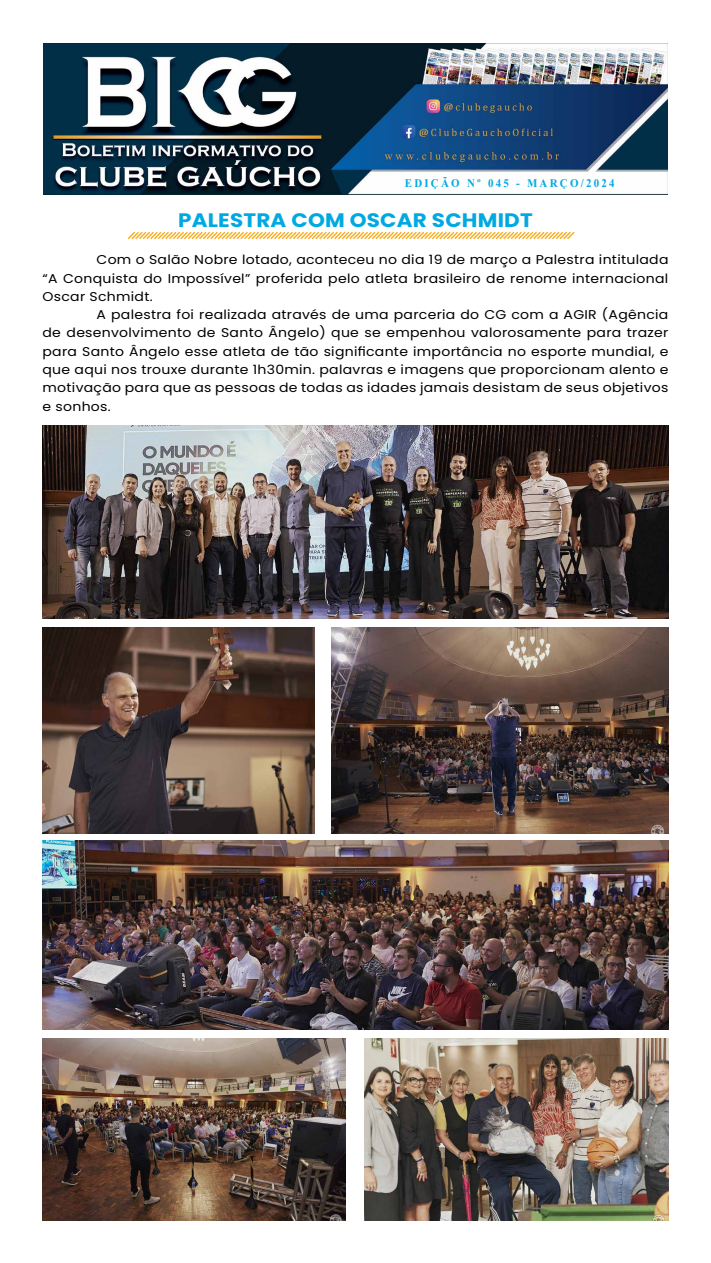
<style>
.page{position:relative;width:711px;height:1263px;background:#fff}
.page>*{position:absolute;margin:0;border:0;box-sizing:border-box;transform-origin:0 0}
.t1{font:700 19.5px "Poppins";letter-spacing:.01em;color:#00a9e1;scale:1.1 1}
.t2{font:700 15px "Kokila";letter-spacing:.16em;color:#00a9e1;scale:.94 1}
.t3{font:12.75px "Poppins";letter-spacing:.02em;color:#000;scale:1.1 1}
</style>
<div class="page">
<img style="left:43px;top:43px;width:624px;height:151px">
<svg style="left:127px;top:231px;width:448px;height:9px"></svg>
<img style="left:43px;top:840px;width:625px;height:189px">
<img style="left:364px;top:1038px;width:304px;height:182px">
<img style="left:43px;top:1038px;width:302px;height:182px">
<img style="left:332px;top:627px;width:336px;height:206px">
<img style="left:43px;top:425px;width:625px;height:194px">
<img style="left:43px;top:627px;width:272px;height:206px">
<p class="t2" style="left:404px;top:176px;width:225px">EDIÇÃO Nº 045 - MARÇO/2024</p>
<h1 class="t1" style="left:178px;top:209px;width:324px">PALESTRA COM OSCAR SCHMIDT</h1>
<p class="t3" style="left:97px;top:252px;width:521px">Com o Salão Nobre lotado, aconteceu no dia 19 de março a Palestra intitulada</p>
<p class="t3" style="left:43px;top:271px;width:570px">“A Conquista do Impossível” proferida pelo atleta brasileiro de renome internacional</p>
<p class="t3" style="left:43px;top:289px;width:102px">Oscar Schmidt.</p>
<p class="t3" style="left:97px;top:307px;width:521px">A palestra foi realizada através de uma parceria do CG com a AGIR (Agência</p>
<p class="t3" style="left:43px;top:326px;width:570px">de desenvolvimento de Santo Ângelo) que se empenhou valorosamente para trazer</p>
<p class="t3" style="left:43px;top:344px;width:570px">para Santo Ângelo esse atleta de tão significante importância no esporte mundial, e</p>
<p class="t3" style="left:43px;top:362px;width:570px">que aqui nos trouxe durante 1h30min. palavras e imagens que proporcionam alento e</p>
<p class="t3" style="left:43px;top:380px;width:570px">motivação para que as pessoas de todas as idades jamais desistam de seus objetivos</p>
<p class="t3" style="left:43px;top:399px;width:63px">e sonhos.</p>
</div>
